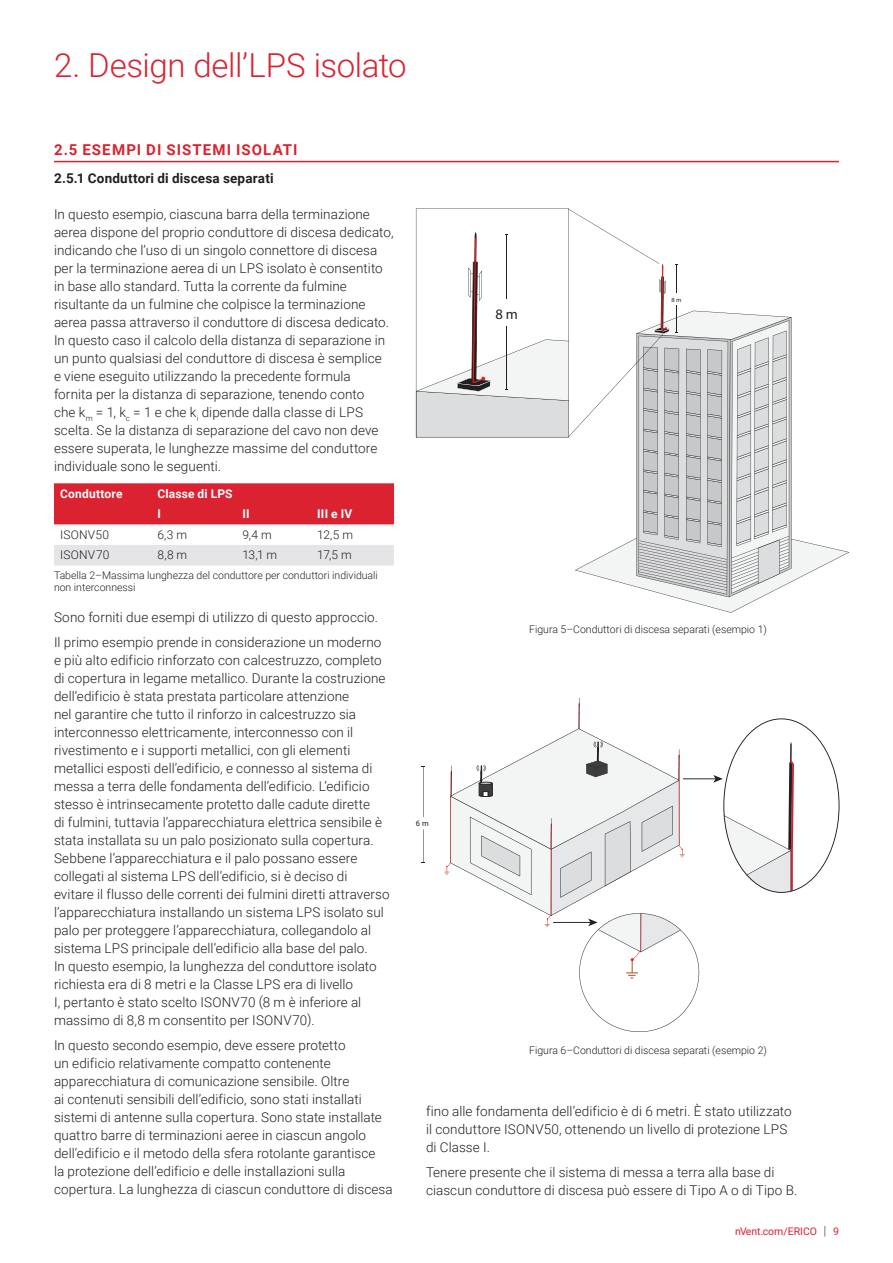
<style>
.page{position:relative;width:893px;height:1263px;background:#fff}
.page>*{position:absolute;margin:0;border:0;box-sizing:border-box;transform-origin:0 0}
.t1{font:300 33px "Roboto";letter-spacing:-.015em;color:#db2230}
.Subheading_Level_1{font:700 15px "Roboto";letter-spacing:.075em;color:#db2230}
.t2{font:14.55px "Myriad Pro";color:#231f20}
.Body_Text{font:300 13.5px/18px "Roboto";letter-spacing:.005em;color:#231f20}
.Subheading_Level_2{font:700 13.5px "Roboto";letter-spacing:.01em;color:#231f20}
.table_text{font:300 12px "Roboto";letter-spacing:.02em;color:#231f20}
.table_text__header{font:700 12px "Roboto";letter-spacing:.02em;color:#fff}
.reference_text{font:300 10.5px "Roboto";color:#231f20}
.Table_reference_text{font:300 10.5px/12.6px "Roboto";color:#231f20}
.t3{font:10.5px "Roboto";color:#db2230}
.t4{font:7.65px "Roboto";color:#231f20}
.t5{font:6.3px "Myriad Pro";color:#231f20}
.s1{font-weight:300;font-size:12.6px;color:#231f20}
</style>
<div class="page">
<hr style="left:54px;top:161px;width:785px;height:1px;background:#db2230">
<div style="left:54px;top:483px;width:340px;height:41px;background:#db2230"></div>
<div style="left:54px;top:545px;width:340px;height:20px;background:#e5e5e8"></div>
<svg style="left:416px;top:208px;width:433px;height:405px"></svg>
<svg style="left:422px;top:766px;width:3px;height:51px"></svg>
<svg style="left:422px;top:829px;width:3px;height:34px"></svg>
<hr style="left:683px;top:778px;width:34px;height:1px;background:#231f20">
<svg style="left:713px;top:718px;width:126px;height:175px"></svg>
<svg style="left:444px;top:697px;width:255px;height:335px"></svg>
<p class="t1" style="left:54px;top:43px;width:354px">2. Design dell’LPS isolato</p>
<p class="Subheading_Level_1" style="left:54px;top:139px;width:245px">2.5 ESEMPI DI SISTEMI ISOLATI</p>
<p class="Subheading_Level_2" style="left:54px;top:169px;width:221px">2.5.1 Conduttori di discesa separati</p>
<p class="Body_Text" style="left:54px;top:204px;width:341px">In questo esempio, ciascuna barra della terminazione aerea dispone del proprio conduttore di discesa dedicato, indicando che l’uso di un singolo connettore di discesa per la terminazione aerea di un LPS isolato è consentito in base allo standard. Tutta la corrente da fulmine risultante da un fulmine che colpisce la terminazione aerea passa attraverso il conduttore di discesa dedicato.<br>In questo caso il calcolo della distanza di separazione in un punto qualsiasi del conduttore di discesa è semplice<br>e viene eseguito utilizzando la precedente formula<br>fornita per la distanza di separazione, tenendo conto<br>che k<sub>m</sub> = 1, k<sub>c</sub> = 1 e che k<sub>i</sub> dipende dalla classe di LPS scelta. Se la distanza di separazione del cavo non deve essere superata, le lunghezze massime del conduttore individuale sono le seguenti.</p>
<p class="table_text__header" style="left:60px;top:485px;width:64px">Conduttore</p>
<p class="table_text__header" style="left:157px;top:485px;width:77px">Classe di LPS</p>
<p class="table_text__header" style="left:157px;top:506px;width:5px">I</p>
<p class="table_text__header" style="left:242px;top:506px;width:9px">II</p>
<p class="table_text__header" style="left:317px;top:506px;width:37px">III e IV</p>
<p class="table_text" style="left:60px;top:526px;width:51px">ISONV50</p>
<p class="table_text" style="left:157px;top:526px;width:31px">6,3 m</p>
<p class="table_text" style="left:242px;top:526px;width:31px">9,4 m</p>
<p class="table_text" style="left:317px;top:526px;width:37px">12,5 m</p>
<p class="table_text" style="left:60px;top:547px;width:51px">ISONV70</p>
<p class="table_text" style="left:157px;top:547px;width:31px">8,8 m</p>
<p class="table_text" style="left:242px;top:547px;width:36px">13,1 m</p>
<p class="table_text" style="left:317px;top:547px;width:36px">17,5 m</p>
<p class="Table_reference_text" style="left:54px;top:568px;width:325px">Tabella 2–Massima lunghezza del conduttore per conduttori individuali non interconnessi</p>
<p class="Body_Text" style="left:54px;top:608px;width:326px">Sono forniti due esempi di utilizzo di questo approccio.</p>
<p class="Body_Text" style="left:54px;top:633px;width:337px">Il primo esempio prende in considerazione un moderno e più alto edificio rinforzato con calcestruzzo, completo di copertura in legame metallico. Durante la costruzione dell’edificio è stata prestata particolare attenzione<br>nel garantire che tutto il rinforzo in calcestruzzo sia interconnesso elettricamente, interconnesso con il rivestimento e i supporti metallici, con gli elementi metallici esposti dell’edificio, e connesso al sistema di messa a terra delle fondamenta dell’edificio. L’edificio stesso è intrinsecamente protetto dalle cadute dirette<br>di fulmini, tuttavia l’apparecchiatura elettrica sensibile è stata installata su un palo posizionato sulla copertura.<br>Sebbene l’apparecchiatura e il palo possano essere collegati al sistema LPS dell’edificio, si è deciso di evitare il flusso delle correnti dei fulmini diretti attraverso l’apparecchiatura installando un sistema LPS isolato sul palo per proteggere l’apparecchiatura, collegandolo al sistema LPS principale dell’edificio alla base del palo.<br>In questo esempio, la lunghezza del conduttore isolato richiesta era di 8 metri e la Classe LPS era di livello<br>I, pertanto è stato scelto ISONV70 (8 m è inferiore al massimo di 8,8 m consentito per ISONV70).</p>
<p class="Body_Text" style="left:54px;top:1035px;width:340px">In questo secondo esempio, deve essere protetto<br>un edificio relativamente compatto contenente apparecchiatura di comunicazione sensibile. Oltre<br>ai contenuti sensibili dell’edificio, sono stati installati sistemi di antenne sulla copertura. Sono state installate quattro barre di terminazioni aeree in ciascun angolo dell’edificio e il metodo della sfera rotolante garantisce<br>la protezione dell’edificio e delle installazioni sulla copertura. La lunghezza di ciascun conduttore di discesa</p>
<p class="t2" style="left:495px;top:305px;width:24px">8 m</p>
<p class="t5" style="left:671px;top:296px;width:11px">8 m</p>
<p class="t4" style="left:416px;top:818px;width:14px">6 m</p>
<p class="reference_text" style="left:529px;top:622px;width:239px">Figura 5–Conduttori di discesa separati (esempio 1)</p>
<p class="reference_text" style="left:529px;top:1043px;width:239px">Figura 6–Conduttori di discesa separati (esempio 2)</p>
<p class="Body_Text" style="left:426px;top:1101px;width:367px">fino alle fondamenta dell’edificio è di 6 metri. È stato utilizzato il conduttore ISONV50, ottenendo un livello di protezione LPS di Classe I.</p>
<p class="Body_Text" style="left:426px;top:1162px;width:373px">Tenere presente che il sistema di messa a terra alla base di ciascun conduttore di discesa può essere di Tipo A o di Tipo B.</p>
<p class="t3" style="left:735px;top:1223px;width:105px">nVent.com/ERICO <span class="s1">|</span> 9</p>
</div>
